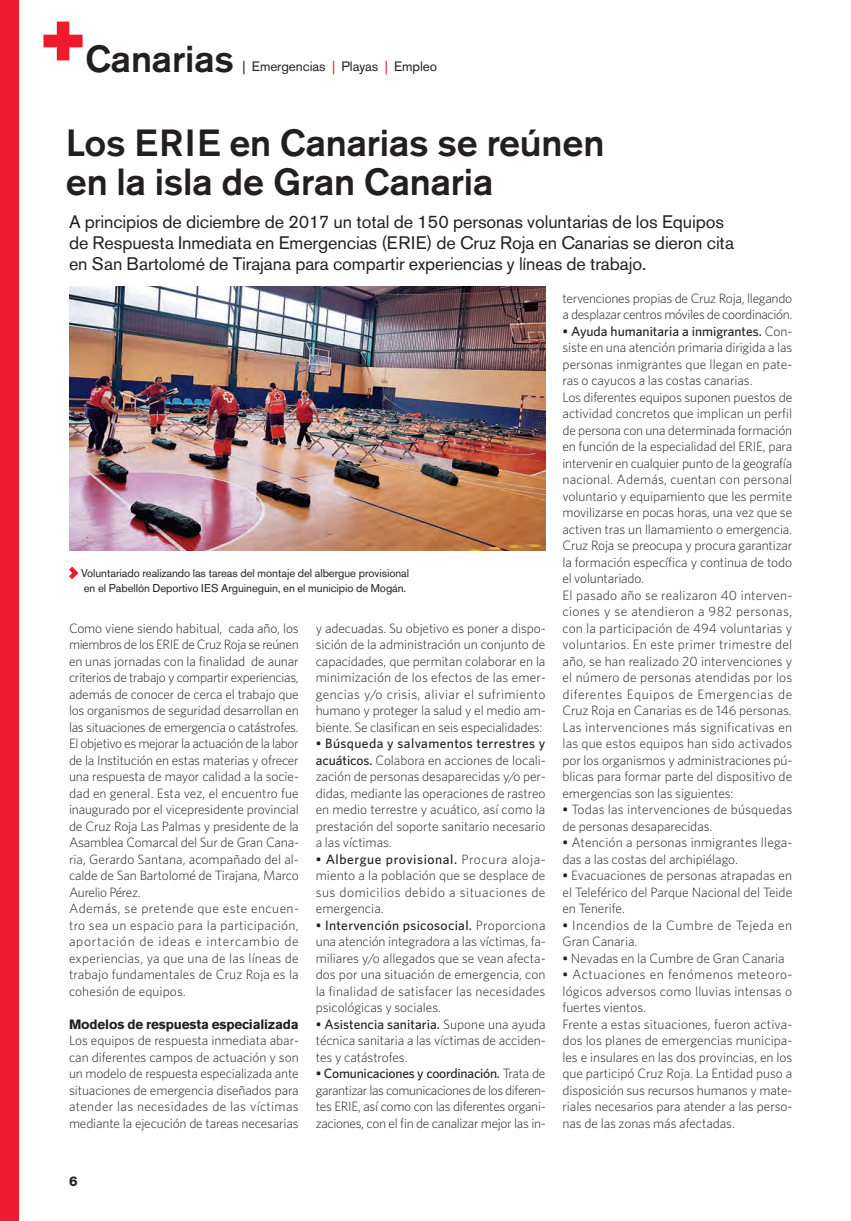
<style>
.page{position:relative;width:851px;height:1221px;background:#fff}
.page>*{position:absolute;margin:0;border:0;box-sizing:border-box;transform-origin:0 0}
.t1{font:500 37.5px/39px "Akzidenz Grotesk BE";letter-spacing:-.005em;color:#231f20}
.t2{font:18px/21px "Akzidenz Grotesk BE";letter-spacing:-.005em;color:#231f20}
.t3{font:300 13.5px/16.5px "Whitney";letter-spacing:-.005em;color:#231f20;text-align:justify}
.t4{font:300 13.5px/16.5px "Whitney";letter-spacing:-.025em;color:#231f20}
.t5{font:300 13.5px/16.5px "Whitney";letter-spacing:.035em;color:#231f20}
.t6{font:700 13.5px "Akzidenz Grotesk BE";letter-spacing:-.01em;color:#231f20}
.t7{font:13.5px "Akzidenz Grotesk BE";letter-spacing:-.005em;color:#231f20}
.t8{font:800 13.5px "Helvetica Neue";color:#231f20}
.t9{font:11.25px/15px "Akzidenz Grotesk BE";letter-spacing:-.005em;color:#231f20}
.s1{color:#ee1b2c}
.s2{font-weight:500}
</style>
<div class="page">
<div style="left:0;top:0;width:18px;height:1221px;background:#ee1b2c"></div>
<svg style="left:43px;top:22px;width:40px;height:38px"></svg>
<img style="left:69px;top:286px;width:476px;height:264px">
<svg style="left:69px;top:566px;width:9px;height:13px"></svg>
<h1 class="t1" style="left:85px;top:42px;width:150px">Canarias</h1>
<p class="t7" style="left:242px;top:62px;width:196px">| Emergencias <span class="s1">|</span> Playas <span class="s1">|</span> Empleo</p>
<h1 class="t1" style="left:66px;top:126px;width:540px">Los ERIE en Canarias se reúnen en la isla de Gran Canaria</h1>
<p class="t2" style="left:69px;top:213px;width:666px">A principios de diciembre de 2017 un total de 150 personas voluntarias de los Equipos de Respuesta Inmediata en Emergencias (ERIE) de Cruz Roja en Canarias se dieron cita en San Bartolomé de Tirajana para compartir experiencias y líneas de trabajo.</p>
<p class="t9" style="left:81px;top:566px;width:329px">Voluntariado realizando las tareas del montaje del albergue provisional en el Pabellón Deportivo IES Arguineguin, en el municipio de Mogán.</p>
<p class="t3" style="left:69px;top:621px;width:231px;text-align:left">Como viene siendo habitual, cada año, los miembros de los ERIE de Cruz Roja se reúnen en unas jornadas con la finalidad de aunar criterios de trabajo y compartir experiencias, además de conocer de cerca el trabajo que los organismos de seguridad desarrollan en las situaciones de emergencia o catástrofes.<br>El objetivo es mejorar la actuación de la labor de la Institución en estas materias y ofrecer una respuesta de mayor calidad a la socie&shy;dad en general. Esta vez, el encuentro fue inaugurado por el vicepresidente provincial de Cruz Roja Las Palmas y presidente de la Asamblea Comarcal del Sur de Gran Cana&shy;ria, Gerardo Santana, acompañado del al&shy;calde de San Bartolomé de Tirajana, Marco Aurelio Pérez.<br>Además, se pretende que este encuen&shy;tro sea un espacio para la participación, aportación de ideas e intercambio de experiencias, ya que una de las líneas de trabajo fundamentales de Cruz Roja es la cohesión de equipos.</p>
<p class="t6" style="left:69px;top:1019px;width:231px">Modelos de respuesta especializada</p>
<p class="t3" style="left:69px;top:1033px;width:231px">Los equipos de respuesta inmediata abar&shy;can diferentes campos de actuación y son un modelo de respuesta especializada ante situaciones de emergencia diseñados para atender las necesidades de las víctimas mediante la ejecución de tareas necesarias</p>
<p class="t3" style="left:316px;top:620px;width:231px">y adecuadas. Su objetivo es poner a dispo&shy;sición de la administración un conjunto de capacidades, que permitan colaborar en la minimización de los efectos de las emer&shy;gencias y/o crisis, aliviar el sufrimiento humano y proteger la salud y el medio am&shy;biente. Se clasifican en seis especialidades:</p>
<p class="t3" style="left:316px;top:736px;width:231px"><span class="s2">• Búsqueda y salvamentos terrestres y acuáticos.</span> Colabora en acciones de locali&shy;zación de personas desaparecidas y/o per&shy;didas, mediante las operaciones de rastreo en medio terrestre y acuático, así como la prestación del soporte sanitario necesario a las víctimas.</p>
<p class="t3" style="left:316px;top:851px;width:231px"><span class="s2">• Albergue provisional.</span> Procura aloja&shy;miento a la población que se desplace de sus domicilios debido a situaciones de emergencia.</p>
<p class="t3" style="left:316px;top:917px;width:231px"><span class="s2">• Intervención psicosocial.</span> Proporciona una atención integradora a las víctimas, fa&shy;miliares y/o allegados que se vean afecta&shy;dos por una situación de emergencia, con la finalidad de satisfacer las necesidades psicológicas y sociales.</p>
<p class="t3" style="left:316px;top:1016px;width:231px"><span class="s2">• Asistencia sanitaria.</span> Supone una ayuda técnica sanitaria a las víctimas de acciden&shy;tes y catástrofes.</p>
<p class="t3" style="left:316px;top:1066px;width:231px"><span class="s2">• Comunicaciones y coordinación.</span> Trata de garantizar las comunicaciones de los diferen&shy;tes ERIE, así como con las diferentes organi&shy;zaciones, con el fin de canalizar mejor las in-</p>
<p class="t4" style="left:562px;top:291px;width:231px">tervenciones propias de Cruz Roja, llegando a desplazar centros móviles de coordinación.</p>
<p class="t3" style="left:562px;top:324px;width:231px;text-align:left"><span class="s2">• Ayuda humanitaria a inmigrantes.</span> Con&shy;siste en una atención primaria dirigida a las personas inmigrantes que llegan en pate&shy;ras o cayucos a las costas canarias.<br>Los diferentes equipos suponen puestos de actividad concretos que implican un perfil de persona con una determinada formación en función de la especialidad del ERIE, para intervenir en cualquier punto de la geografía nacional. Además, cuentan con personal voluntario y equipamiento que les permite movilizarse en pocas horas, una vez que se activen tras un llamamiento o emergencia.<br>Cruz Roja se preocupa y procura garantizar la formación específica y continua de todo el voluntariado.<br>El pasado año se realizaron 40 interven&shy;ciones y se atendieron a 982 personas, con la participación de 494 voluntarias y voluntarios. En este primer trimestre del año, se han realizado 20 intervenciones y el número de personas atendidas por los diferentes Equipos de Emergencias de Cruz Roja en Canarias es de 146 personas.<br>Las intervenciones más significativas en las que estos equipos han sido activados por los organismos y administraciones pú&shy;blicas para formar parte del dispositivo de emergencias son las siguientes:</p>
<p class="t3" style="left:562px;top:802px;width:231px"><span class="s2">•</span> Todas las intervenciones de búsquedas de personas desaparecidas.</p>
<p class="t3" style="left:562px;top:835px;width:231px"><span class="s2">•</span> Atención a personas inmigrantes llega&shy;das a las costas del archipiélago.</p>
<p class="t3" style="left:562px;top:868px;width:231px"><span class="s2">•</span> Evacuaciones de personas atrapadas en el Teleférico del Parque Nacional del Teide en Tenerife.</p>
<p class="t5" style="left:562px;top:917px;width:231px"><span class="s2">•</span> Incendios de la Cumbre de Tejeda en<br>Gran Canaria.</p>
<p class="t3" style="left:562px;top:950px;width:224px"><span class="s2">•</span> Nevadas en la Cumbre de Gran Canaria</p>
<p class="t3" style="left:562px;top:967px;width:231px;text-align:left"><span class="s2">•</span> Actuaciones en fenómenos meteoro&shy;lógicos adversos como lluvias intensas o fuertes vientos.<br>Frente a estas situaciones, fueron activa&shy;dos los planes de emergencias municipa&shy;les e insulares en las dos provincias, en los que participó Cruz Roja. La Entidad puso a disposición sus recursos humanos y mate&shy;riales necesarios para atender a las perso&shy;nas de las zonas más afectadas.</p>
<p class="t8" style="left:69px;top:1176px;width:10px">6</p>
</div>
